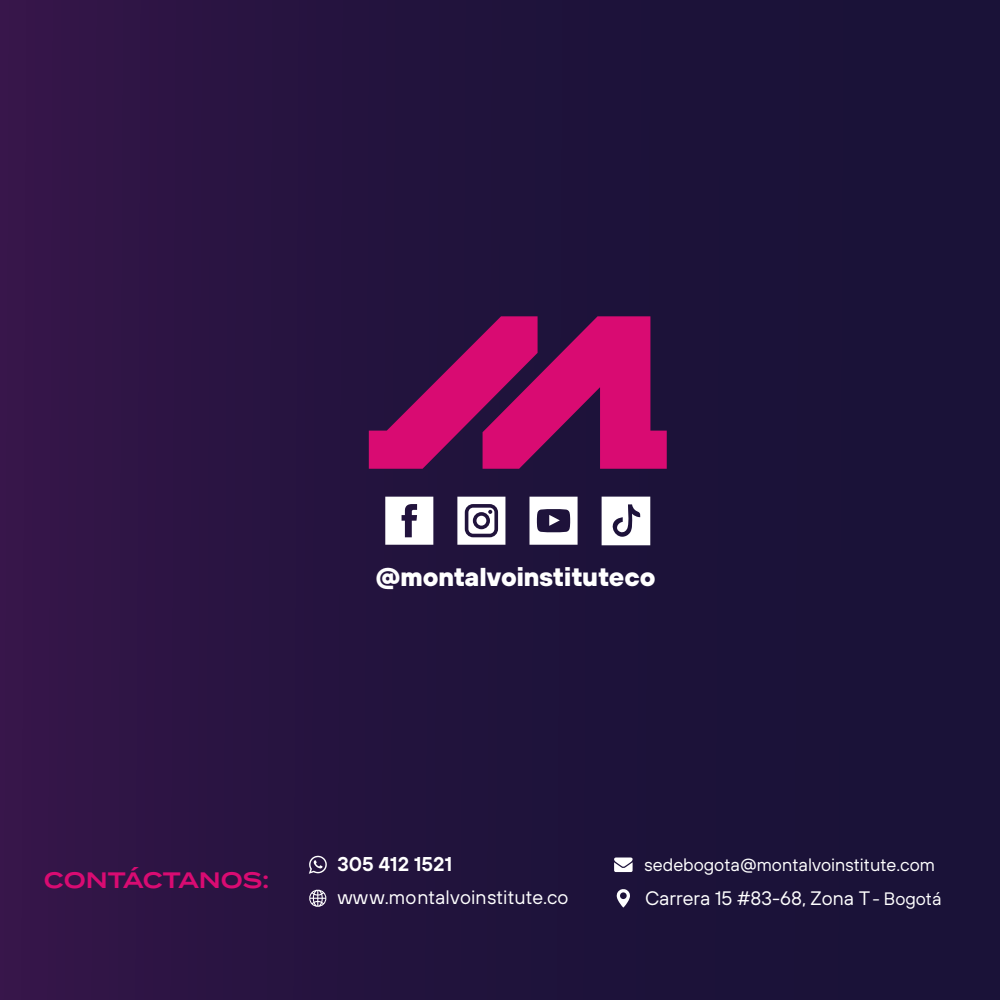
<style>
.page{position:relative;width:1000px;height:1000px;background:#fff}
.page>*{position:absolute;margin:0;border:0;box-sizing:border-box;transform-origin:0 0}
.t1{font:800 25.8px "TT Hoves";color:#fff}
.t2{font:600 22.35px "Termina";color:#d90b72}
.t3{font:600 19.95px "TT Hoves";color:#fff}
.t4{font:19.5px "TT Hoves";color:#fff}
.t5{font:18px "TT Hoves";color:#fff}
.s1{font-size:18px}
</style>
<div class="page">
<div style="left:0;top:0;width:999px;height:999px;background:linear-gradient(to right,#311546,#151135)"></div>
<svg style="left:369px;top:316px;width:297px;height:152px;background:#8e0e5c"></svg>
<svg style="left:385px;top:496px;width:48px;height:48px"></svg>
<svg style="left:457px;top:496px;width:48px;height:48px"></svg>
<svg style="left:529px;top:496px;width:48px;height:48px"></svg>
<svg style="left:601px;top:496px;width:49px;height:49px"></svg>
<svg style="left:309px;top:855px;width:18px;height:18px"></svg>
<svg style="left:613px;top:857px;width:20px;height:14px"></svg>
<svg style="left:308px;top:888px;width:19px;height:19px"></svg>
<svg style="left:616px;top:888px;width:14px;height:19px"></svg>
<h1 class="t1" style="left:375px;top:559px;width:281px">@montalvoinstituteco</h1>
<p class="t2" style="left:44px;top:863px;width:226px">CONTÁCTANOS:</p>
<p class="t3" style="left:337px;top:850px;width:116px">305 412 1521</p>
<p class="t5" style="left:644px;top:853px;width:292px">sedebogota@montalvoinstitute.com</p>
<p class="t4" style="left:337px;top:885px;width:232px">www.montalvoinstitute.co</p>
<p class="t4" style="left:644px;top:886px;width:298px">Carrera 15 #83-68, Zona T <span class="s1">- Bogotá</span></p>
</div>
